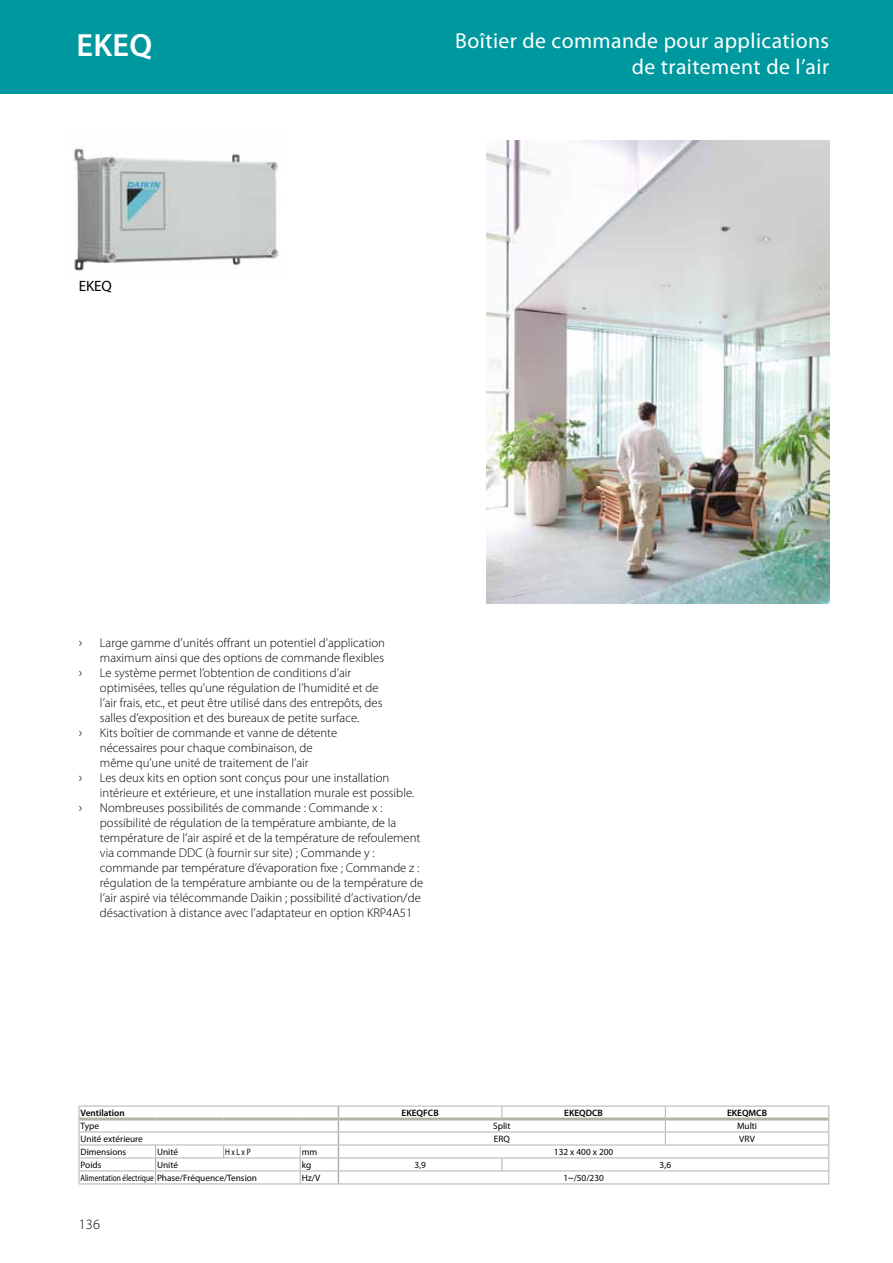
<style>
.page{position:relative;width:893px;height:1263px;background:#fff}
.page>*{position:absolute;margin:0;border:0;box-sizing:border-box;transform-origin:0 0}
.t1{font:600 32.25px "Myriad Pro";color:#fff}
.t2{font:21.75px/26.1px "Myriad Pro";letter-spacing:.02em;color:#fff;text-align:right}
.t3{font:15px "Myriad Pro";color:#000}
.t4{font:300 14.25px "Myriad Pro";color:#000}
.t5{font:300 12.75px "Myriad Pro";color:#000}
.t6{font:9.3px "Myriad Pro";color:#000}
.t7{font:9.3px "Myriad Pro";color:#000;scale:.8 1}
.t8{font:600 9.3px "Myriad Pro";color:#000}
.s1{font-size:14.25px}
</style>
<div class="page">
<img style="left:74px;top:148px;width:206px;height:123px">
<div style="left:0;top:0;width:893px;height:94px;background:#00989f"></div>
<hr style="left:79px;top:1106px;width:77px;height:1px;background:#b4b1a8">
<hr style="left:156px;top:1106px;width:68px;height:1px;background:#b4b1a8">
<hr style="left:224px;top:1106px;width:76px;height:1px;background:#b4b1a8">
<hr style="left:300px;top:1106px;width:38px;height:1px;background:#b4b1a8">
<hr style="left:338px;top:1106px;width:164px;height:1px;background:#b4b1a8">
<hr style="left:502px;top:1106px;width:163px;height:1px;background:#b4b1a8">
<hr style="left:665px;top:1106px;width:164px;height:1px;background:#b4b1a8">
<hr style="left:79px;top:1132px;width:77px;height:1px;background:#b4b1a8">
<hr style="left:156px;top:1132px;width:68px;height:1px;background:#b4b1a8">
<hr style="left:224px;top:1132px;width:76px;height:1px;background:#b4b1a8">
<hr style="left:300px;top:1132px;width:38px;height:1px;background:#b4b1a8">
<hr style="left:338px;top:1132px;width:164px;height:1px;background:#b4b1a8">
<hr style="left:502px;top:1132px;width:163px;height:1px;background:#b4b1a8">
<hr style="left:665px;top:1132px;width:164px;height:1px;background:#b4b1a8">
<svg style="left:665px;top:1106px;width:1px;height:38px"></svg>
<svg style="left:828px;top:1106px;width:1px;height:77px"></svg>
<hr style="left:79px;top:1144px;width:77px;height:1px;background:#b4b1a8">
<hr style="left:156px;top:1144px;width:68px;height:1px;background:#b4b1a8">
<hr style="left:224px;top:1144px;width:76px;height:1px;background:#b4b1a8">
<svg style="left:223px;top:1145px;width:1px;height:12px"></svg>
<hr style="left:300px;top:1144px;width:38px;height:1px;background:#b4b1a8">
<hr style="left:338px;top:1144px;width:164px;height:1px;background:#b4b1a8">
<hr style="left:502px;top:1144px;width:163px;height:1px;background:#b4b1a8">
<hr style="left:665px;top:1144px;width:164px;height:1px;background:#b4b1a8">
<hr style="left:79px;top:1157px;width:77px;height:1px;background:#b4b1a8">
<hr style="left:156px;top:1157px;width:68px;height:1px;background:#b4b1a8">
<hr style="left:224px;top:1157px;width:76px;height:1px;background:#b4b1a8">
<hr style="left:300px;top:1157px;width:38px;height:1px;background:#b4b1a8">
<hr style="left:338px;top:1157px;width:164px;height:1px;background:#b4b1a8">
<hr style="left:502px;top:1157px;width:163px;height:1px;background:#b4b1a8">
<svg style="left:501px;top:1158px;width:1px;height:12px"></svg>
<hr style="left:665px;top:1157px;width:164px;height:1px;background:#b4b1a8">
<hr style="left:79px;top:1170px;width:77px;height:1px;background:#b4b1a8">
<svg style="left:79px;top:1106px;width:1px;height:77px"></svg>
<hr style="left:156px;top:1170px;width:68px;height:1px;background:#b4b1a8">
<svg style="left:155px;top:1145px;width:1px;height:38px"></svg>
<hr style="left:224px;top:1170px;width:76px;height:1px;background:#b4b1a8">
<hr style="left:300px;top:1170px;width:38px;height:1px;background:#b4b1a8">
<svg style="left:300px;top:1145px;width:1px;height:38px"></svg>
<hr style="left:338px;top:1170px;width:164px;height:1px;background:#b4b1a8">
<hr style="left:502px;top:1170px;width:163px;height:1px;background:#b4b1a8">
<hr style="left:665px;top:1170px;width:164px;height:1px;background:#b4b1a8">
<svg style="left:338px;top:1106px;width:1px;height:77px"></svg>
<hr style="left:79px;top:1117px;width:77px;height:3px;background:#b4b1a8">
<hr style="left:156px;top:1117px;width:68px;height:3px;background:#b4b1a8">
<hr style="left:224px;top:1117px;width:76px;height:3px;background:#b4b1a8">
<hr style="left:300px;top:1117px;width:38px;height:3px;background:#b4b1a8">
<hr style="left:338px;top:1117px;width:164px;height:3px;background:#b4b1a8">
<hr style="left:502px;top:1117px;width:163px;height:3px;background:#b4b1a8">
<hr style="left:665px;top:1117px;width:163px;height:3px;background:#b4b1a8">
<hr style="left:79px;top:1183px;width:77px;height:1px;background:#b4b1a8">
<hr style="left:156px;top:1183px;width:68px;height:1px;background:#b4b1a8">
<hr style="left:224px;top:1183px;width:76px;height:1px;background:#b4b1a8">
<hr style="left:300px;top:1183px;width:38px;height:1px;background:#b4b1a8">
<hr style="left:338px;top:1183px;width:164px;height:1px;background:#b4b1a8">
<hr style="left:502px;top:1183px;width:163px;height:1px;background:#b4b1a8">
<hr style="left:665px;top:1183px;width:164px;height:1px;background:#b4b1a8">
<img style="left:487px;top:140px;width:342px;height:464px">
<h1 class="t1" style="left:77px;top:24px;width:77px">EKEQ</h1>
<p class="t3" style="left:79px;top:277px;width:35px">EKEQ</p>
<h2 class="t2" style="left:455px;top:27px;width:375px">Boîtier de commande pour applications de traitement de l’air</h2>
<p class="t5" style="left:79px;top:635px;width:308px"><span class="s1">›</span> Large gamme d’unités offrant un potentiel d’application</p>
<p class="t5" style="left:100px;top:650px;width:286px">maximum ainsi que des options de commande flexibles</p>
<p class="t5" style="left:79px;top:665px;width:274px"><span class="s1">›</span> Le système permet l’obtention de conditions d’air</p>
<p class="t5" style="left:100px;top:680px;width:280px">optimisées, telles qu’une régulation de l’humidité et de</p>
<p class="t5" style="left:100px;top:695px;width:284px">l’air frais, etc., et peut être utilisé dans des entrepôts, des</p>
<p class="t5" style="left:100px;top:710px;width:261px">salles d’exposition et des bureaux de petite surface.</p>
<p class="t5" style="left:79px;top:725px;width:260px"><span class="s1">›</span> Kits boîtier de commande et vanne de détente</p>
<p class="t5" style="left:100px;top:740px;width:214px">nécessaires pour chaque combinaison, de</p>
<p class="t5" style="left:100px;top:755px;width:210px">même qu’une unité de traitement de l’air</p>
<p class="t5" style="left:79px;top:770px;width:312px"><span class="s1">›</span> Les deux kits en option sont conçus pour une installation</p>
<p class="t5" style="left:100px;top:785px;width:316px">intérieure et extérieure, et une installation murale est possible.</p>
<p class="t5" style="left:79px;top:800px;width:306px"><span class="s1">›</span> Nombreuses possibilités de commande : Commande x :</p>
<p class="t5" style="left:100px;top:815px;width:298px">possibilité de régulation de la température ambiante, de la</p>
<p class="t5" style="left:100px;top:830px;width:322px">température de l’air aspiré et de la température de refoulement</p>
<p class="t5" style="left:100px;top:845px;width:276px">via commande DDC (à fournir sur site) ; Commande y :</p>
<p class="t5" style="left:100px;top:860px;width:321px">commande par température d’évaporation fixe ; Commande z :</p>
<p class="t5" style="left:100px;top:875px;width:325px">régulation de la température ambiante ou de la température de</p>
<p class="t5" style="left:100px;top:890px;width:322px">l’air aspiré via télécommande Daikin ; possibilité d’activation/de</p>
<p class="t5" style="left:100px;top:905px;width:314px">désactivation à distance avec l’adaptateur en option KRP4A51</p>
<p class="t8" style="left:81px;top:1107px;width:46px">Ventilation</p>
<p class="t8" style="left:402px;top:1107px;width:39px">EKEQFCB</p>
<p class="t8" style="left:564px;top:1107px;width:40px">EKEQDCB</p>
<p class="t8" style="left:727px;top:1107px;width:42px">EKEQMCB</p>
<p class="t6" style="left:81px;top:1120px;width:20px">Type</p>
<p class="t6" style="left:493px;top:1120px;width:19px">Split</p>
<p class="t6" style="left:737px;top:1120px;width:22px">Multi</p>
<p class="t6" style="left:81px;top:1133px;width:64px">Unité extérieure</p>
<p class="t6" style="left:494px;top:1133px;width:18px">ERQ</p>
<p class="t6" style="left:739px;top:1133px;width:17px">VRV</p>
<p class="t6" style="left:81px;top:1146px;width:47px">Dimensions</p>
<p class="t6" style="left:157px;top:1146px;width:23px">Unité</p>
<p class="t7" style="left:225px;top:1146px;width:33px">H x L x P</p>
<p class="t6" style="left:302px;top:1146px;width:17px">mm</p>
<p class="t6" style="left:554px;top:1146px;width:61px">132 x 400 x 200</p>
<p class="t6" style="left:81px;top:1159px;width:22px">Poids</p>
<p class="t6" style="left:157px;top:1159px;width:23px">Unité</p>
<p class="t6" style="left:302px;top:1159px;width:11px">kg</p>
<p class="t6" style="left:414px;top:1159px;width:13px">3,9</p>
<p class="t6" style="left:660px;top:1159px;width:13px">3,6</p>
<p class="t7" style="left:81px;top:1172px;width:222px">Alimentation électrique Phase/Fréquence/Tension</p>
<p class="t6" style="left:302px;top:1172px;width:20px">Hz/V</p>
<p class="t6" style="left:563px;top:1172px;width:42px">1~/50/230</p>
<p class="t4" style="left:79px;top:1216px;width:23px">136</p>
</div>
